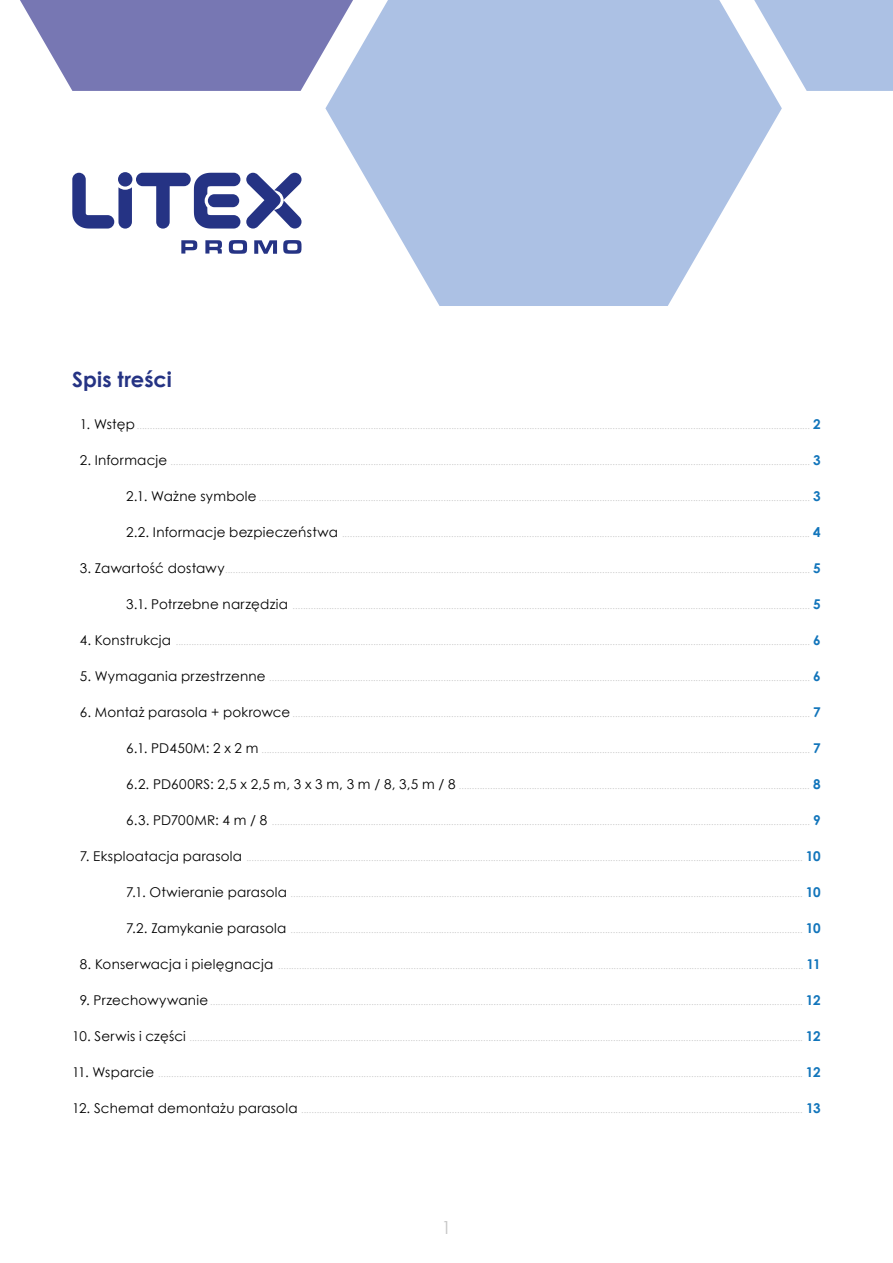
<style>
.page{position:relative;width:893px;height:1263px;background:#fff}
.page>*{position:absolute;margin:0;border:0;box-sizing:border-box;transform-origin:0 0}
.t1{font:700 21px "Century Gothic";color:#253384}
.t2{font:18px "Century Gothic";color:#c6c6c6}
.t3{font:13.5px "Century Gothic";letter-spacing:.015em;color:#000}
.t4{font:9px "Century Gothic";color:#c6c6c6}
.s1{font-weight:700;font-size:13.5px;color:#1275bb}
</style>
<div class="page">
<svg style="left:72px;top:172px;width:229px;height:57px"></svg>
<svg style="left:181px;top:240px;width:16px;height:14px"></svg>
<svg style="left:229px;top:240px;width:18px;height:14px"></svg>
<svg style="left:283px;top:240px;width:18px;height:14px"></svg>
<svg style="left:205px;top:240px;width:17px;height:14px"></svg>
<svg style="left:254px;top:240px;width:23px;height:14px"></svg>
<svg style="left:325px;top:0;width:457px;height:306px;fill:#acc1e4"></svg>
<svg style="left:754px;top:0;width:139px;height:91px"></svg>
<svg style="left:20px;top:0;width:333px;height:91px;background:#8b8bbe"></svg>
<h1 class="t1" style="left:72px;top:363px;width:101px">Spis treści</h1>
<h3 class="t3" style="left:80px;top:414px;width:57px">1. Wstęp</h3>
<h3 class="t3" style="left:80px;top:450px;width:89px">2. Informacje</h3>
<h3 class="t3" style="left:126px;top:486px;width:132px">2.1. Ważne symbole</h3>
<h3 class="t3" style="left:126px;top:522px;width:213px">2.2. Informacje bezpieczeństwa</h3>
<h3 class="t3" style="left:80px;top:558px;width:147px">3. Zawartość dostawy</h3>
<h3 class="t3" style="left:126px;top:594px;width:163px">3.1. Potrzebne narzędzia</h3>
<h3 class="t3" style="left:80px;top:630px;width:93px">4. Konstrukcja</h3>
<h3 class="t3" style="left:80px;top:666px;width:187px">5. Wymagania przestrzenne</h3>
<h3 class="t3" style="left:80px;top:702px;width:212px">6. Montaż parasola + pokrowce</h3>
<h3 class="t3" style="left:126px;top:738px;width:134px">6.1. PD450M: 2 x 2 m</h3>
<h3 class="t3" style="left:126px;top:774px;width:331px">6.2. PD600RS: 2,5 x 2,5 m, 3 x 3 m, 3 m / 8, 3,5 m / 8</h3>
<h3 class="t3" style="left:126px;top:810px;width:143px">6.3. PD700MR: 4 m / 8</h3>
<h3 class="t3" style="left:80px;top:846px;width:164px">7. Eksploatacja parasola</h3>
<h3 class="t3" style="left:126px;top:882px;width:162px">7.1. Otwieranie parasola</h3>
<h3 class="t3" style="left:126px;top:919px;width:162px">7.2. Zamykanie parasola</h3>
<h3 class="t3" style="left:80px;top:955px;width:195px">8. Konserwacja i pielęgnacja</h3>
<h3 class="t3" style="left:80px;top:991px;width:130px">9. Przechowywanie</h3>
<h3 class="t3" style="left:72px;top:1027px;width:115px">10. Serwis i części</h3>
<h3 class="t3" style="left:72px;top:1063px;width:84px">11. Wsparcie</h3>
<h3 class="t3" style="left:72px;top:1099px;width:227px">12. Schemat demontażu parasola</h3>
<p class="t4" style="left:137px;top:419px;width:685px">................................................................................................................................................................................................................................................................... <span class="s1">2</span></p>
<p class="t4" style="left:171px;top:455px;width:652px">...................................................................................................................................................................................................................................................... <span class="s1">3</span></p>
<p class="t4" style="left:259px;top:491px;width:563px">.................................................................................................................................................................................................................... <span class="s1">3</span></p>
<p class="t4" style="left:342px;top:527px;width:480px">.................................................................................................................................................................................... <span class="s1">4</span></p>
<p class="t4" style="left:225px;top:563px;width:597px">................................................................................................................................................................................................................................. <span class="s1">5</span></p>
<p class="t4" style="left:293px;top:599px;width:529px">....................................................................................................................................................................................................... <span class="s1">5</span></p>
<p class="t4" style="left:176px;top:635px;width:646px">.................................................................................................................................................................................................................................................... <span class="s1">6</span></p>
<p class="t4" style="left:269px;top:671px;width:553px">................................................................................................................................................................................................................ <span class="s1">6</span></p>
<p class="t4" style="left:293px;top:707px;width:529px">....................................................................................................................................................................................................... <span class="s1">7</span></p>
<p class="t4" style="left:261px;top:743px;width:561px">................................................................................................................................................................................................................... <span class="s1">7</span></p>
<p class="t4" style="left:459px;top:779px;width:363px">....................................................................................................................................... <span class="s1">8</span></p>
<p class="t4" style="left:272px;top:815px;width:550px">............................................................................................................................................................................................................... <span class="s1">9</span></p>
<p class="t4" style="left:246px;top:851px;width:576px">...................................................................................................................................................................................................................... <span class="s1">10</span></p>
<p class="t4" style="left:290px;top:887px;width:532px">..................................................................................................................................................................................................... <span class="s1">10</span></p>
<p class="t4" style="left:290px;top:923px;width:532px">..................................................................................................................................................................................................... <span class="s1">10</span></p>
<p class="t4" style="left:278px;top:959px;width:544px">.......................................................................................................................................................................................................... <span class="s1">11</span></p>
<p class="t4" style="left:210px;top:995px;width:612px">.................................................................................................................................................................................................................................... <span class="s1">12</span></p>
<p class="t4" style="left:189px;top:1031px;width:633px">............................................................................................................................................................................................................................................ <span class="s1">12</span></p>
<p class="t4" style="left:158px;top:1067px;width:664px">........................................................................................................................................................................................................................................................ <span class="s1">12</span></p>
<p class="t4" style="left:301px;top:1103px;width:521px">................................................................................................................................................................................................. <span class="s1">13</span></p>
<h2 class="t2" style="left:441px;top:1214px;width:11px">1</h2>
</div>
